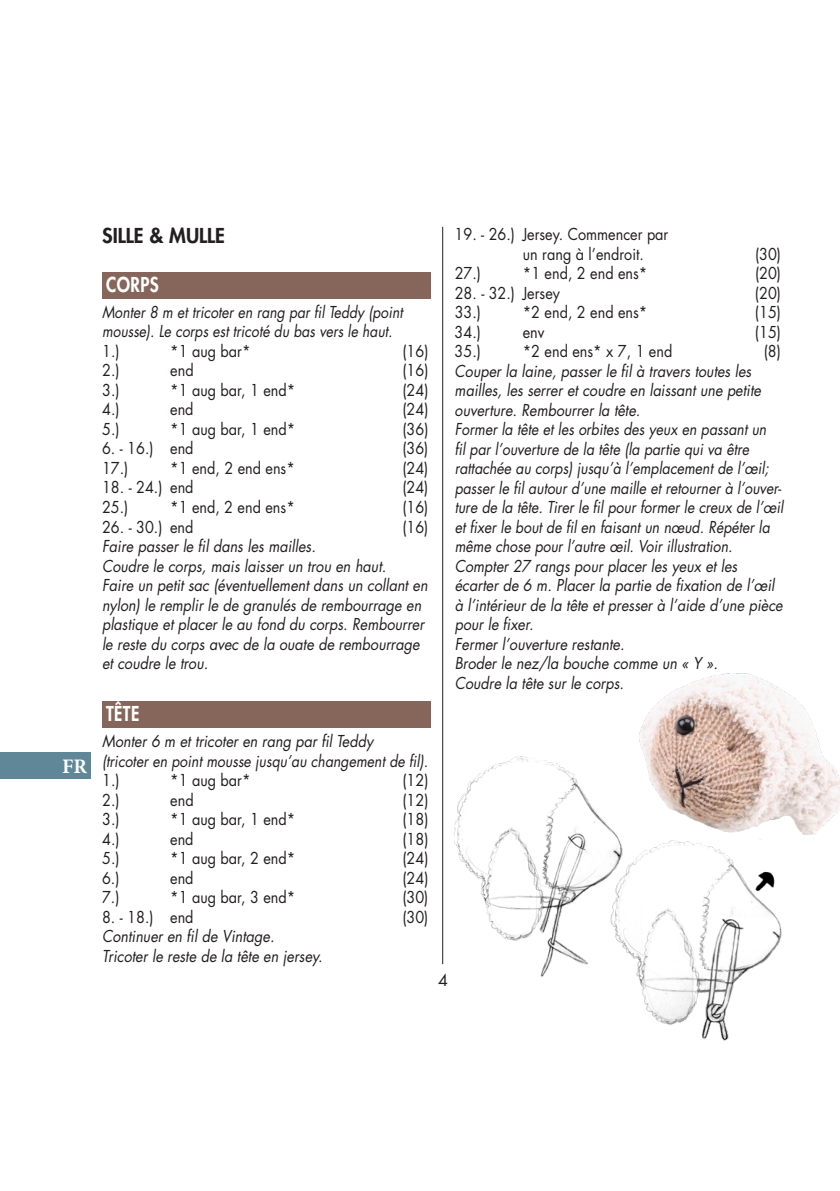
<style>
.page{position:relative;width:840px;height:1191px;background:#fff}
.page>*{position:absolute;margin:0;border:0;box-sizing:border-box;transform-origin:0 0}
.t1{font:700 20.6px "Minion Pro";color:#fff}
.t2{font:800 20px "Futura Std";color:#231f20}
.t3{font:800 20px "Futura Std";letter-spacing:.025em;color:#fff;scale:.85 1}
.t4{font:italic 16px/19.6px "Futura Std";color:#231f20;scale:.9 1}
.t5{font:16px/19.4px "Futura Std";color:#231f20;scale:.9 1}
.t6{font:italic 16px/19.6px "Futura Std";color:#231f20;scale:.87 1}
.t7{font:16px "Futura Std";color:#231f20}
</style>
<div class="page">
<hr style="left:442px;top:227px;width:1px;height:737px;background:#231f20">
<div style="left:0;top:752px;width:91px;height:26px;background:#5f8798"></div>
<div style="left:102px;top:272px;width:328px;height:26px;background:#86655b"></div>
<div style="left:102px;top:701px;width:328px;height:26px;background:#86655b"></div>
<img style="left:639px;top:673px;width:200px;height:162px">
<img style="left:454px;top:756px;width:165px;height:221px">
<img style="left:610px;top:838px;width:172px;height:203px">
<p class="t1" style="left:62px;top:751px;width:27px">FR</p>
<p class="t2" style="left:102px;top:223px;width:124px">SILLE &amp; MULLE</p>
<p class="t3" style="left:106px;top:272px;width:63px">CORPS</p>
<p class="t6" style="left:102px;top:302px;width:347px">Monter 8 m et tricoter en rang par fil Teddy (point mousse). Le corps est tricoté du bas vers le haut.</p>
<p class="t5" style="left:102px;top:341px;width:21px">1.)</p>
<p class="t5" style="left:170px;top:341px;width:91px">*1 aug bar*</p>
<p class="t5" style="left:402px;top:341px;width:30px">(16)</p>
<p class="t5" style="left:102px;top:361px;width:21px">2.)</p>
<p class="t5" style="left:170px;top:361px;width:27px">end</p>
<p class="t5" style="left:402px;top:361px;width:30px">(16)</p>
<p class="t5" style="left:102px;top:380px;width:21px">3.)</p>
<p class="t5" style="left:170px;top:380px;width:140px">*1 aug bar, 1 end*</p>
<p class="t5" style="left:402px;top:380px;width:30px">(24)</p>
<p class="t5" style="left:102px;top:400px;width:21px">4.)</p>
<p class="t5" style="left:170px;top:400px;width:27px">end</p>
<p class="t5" style="left:402px;top:400px;width:30px">(24)</p>
<p class="t5" style="left:102px;top:419px;width:21px">5.)</p>
<p class="t5" style="left:170px;top:419px;width:140px">*1 aug bar, 1 end*</p>
<p class="t5" style="left:402px;top:419px;width:30px">(36)</p>
<p class="t5" style="left:102px;top:439px;width:103px">6. - 16.) end</p>
<p class="t5" style="left:402px;top:439px;width:30px">(36)</p>
<p class="t5" style="left:102px;top:458px;width:31px">17.)</p>
<p class="t5" style="left:170px;top:458px;width:140px">*1 end, 2 end ens*</p>
<p class="t5" style="left:402px;top:458px;width:30px">(24)</p>
<p class="t5" style="left:102px;top:478px;width:103px">18. - 24.) end</p>
<p class="t5" style="left:402px;top:478px;width:30px">(24)</p>
<p class="t5" style="left:102px;top:497px;width:31px">25.)</p>
<p class="t5" style="left:170px;top:497px;width:140px">*1 end, 2 end ens*</p>
<p class="t5" style="left:402px;top:497px;width:30px">(16)</p>
<p class="t5" style="left:102px;top:517px;width:103px">26. - 30.) end</p>
<p class="t5" style="left:402px;top:517px;width:30px">(16)</p>
<p class="t4" style="left:102px;top:536px;width:363px">Faire passer le fil dans les mailles.<br>Coudre le corps, mais laisser un trou en haut.<br>Faire un petit sac (éventuellement dans un collant en nylon) le remplir le de granulés de rembourrage en plastique et placer le au fond du corps. Rembourrer le reste du corps avec de la ouate de rembourrage et coudre le trou.</p>
<p class="t3" style="left:106px;top:701px;width:41px">TÊTE</p>
<p class="t4" style="left:102px;top:731px;width:363px">Monter 6 m et tricoter en rang par fil Teddy<br>(tricoter en point mousse jusqu’au changement de fil).</p>
<p class="t5" style="left:102px;top:770px;width:21px">1.)</p>
<p class="t5" style="left:170px;top:770px;width:91px">*1 aug bar*</p>
<p class="t5" style="left:402px;top:770px;width:30px">(12)</p>
<p class="t5" style="left:102px;top:790px;width:21px">2.)</p>
<p class="t5" style="left:170px;top:790px;width:27px">end</p>
<p class="t5" style="left:402px;top:790px;width:30px">(12)</p>
<p class="t5" style="left:102px;top:809px;width:21px">3.)</p>
<p class="t5" style="left:170px;top:809px;width:140px">*1 aug bar, 1 end*</p>
<p class="t5" style="left:402px;top:809px;width:30px">(18)</p>
<p class="t5" style="left:102px;top:829px;width:21px">4.)</p>
<p class="t5" style="left:170px;top:829px;width:27px">end</p>
<p class="t5" style="left:402px;top:829px;width:30px">(18)</p>
<p class="t5" style="left:102px;top:848px;width:21px">5.)</p>
<p class="t5" style="left:170px;top:848px;width:140px">*1 aug bar, 2 end*</p>
<p class="t5" style="left:402px;top:848px;width:30px">(24)</p>
<p class="t5" style="left:102px;top:868px;width:21px">6.)</p>
<p class="t5" style="left:170px;top:868px;width:27px">end</p>
<p class="t5" style="left:402px;top:868px;width:30px">(24)</p>
<p class="t5" style="left:102px;top:887px;width:21px">7.)</p>
<p class="t5" style="left:170px;top:887px;width:140px">*1 aug bar, 3 end*</p>
<p class="t5" style="left:402px;top:887px;width:30px">(30)</p>
<p class="t5" style="left:102px;top:907px;width:103px">8. - 18.) end</p>
<p class="t5" style="left:402px;top:907px;width:30px">(30)</p>
<p class="t4" style="left:102px;top:926px;width:246px">Continuer en fil de Vintage.<br>Tricoter le reste de la tête en jersey.</p>
<p class="t5" style="left:522px;top:225px;width:163px;text-indent:-68px">19. - 26.) Jersey. Commencer par un rang à l’endroit.</p>
<p class="t5" style="left:754px;top:244px;width:30px">(30)</p>
<p class="t5" style="left:454px;top:264px;width:31px">27.)</p>
<p class="t5" style="left:522px;top:264px;width:140px">*1 end, 2 end ens*</p>
<p class="t5" style="left:754px;top:264px;width:30px">(20)</p>
<p class="t5" style="left:454px;top:283px;width:118px">28. - 32.) Jersey</p>
<p class="t5" style="left:754px;top:283px;width:30px">(20)</p>
<p class="t5" style="left:454px;top:303px;width:31px">33.)</p>
<p class="t5" style="left:522px;top:303px;width:140px">*2 end, 2 end ens*</p>
<p class="t5" style="left:754px;top:303px;width:30px">(15)</p>
<p class="t5" style="left:454px;top:322px;width:31px">34.)</p>
<p class="t5" style="left:522px;top:322px;width:26px">env</p>
<p class="t5" style="left:754px;top:322px;width:30px">(15)</p>
<p class="t5" style="left:454px;top:342px;width:31px">35.)</p>
<p class="t5" style="left:522px;top:342px;width:168px">*2 end ens* x 7, 1 end</p>
<p class="t5" style="left:763px;top:342px;width:21px">(8)</p>
<p class="t4" style="left:454px;top:361px;width:366px">Couper la laine, passer le fil à travers toutes les mailles, les serrer et coudre en laissant une petite ouverture. Rembourrer la tête.<br>Former la tête et les orbites des yeux en passant un<br>fil par l’ouverture de la tête (la partie qui va être rattachée au corps) jusqu’à l’emplacement de l’œil; passer le fil autour d’une maille et retourner à l’ouver&shy;ture de la tête. Tirer le fil pour former le creux de l’œil et fixer le bout de fil en faisant un nœud. Répéter la même chose pour l’autre œil. Voir illustration.<br>Compter 27 rangs pour placer les yeux et les écarter de 6 m. Placer la partie de fixation de l’œil à l’intérieur de la tête et presser à l’aide d’une pièce pour le fixer.<br>Fermer l’ouverture restante.<br>Broder le nez/la bouche comme un « Y ».<br>Coudre la tête sur le corps.</p>
<p class="t7" style="left:438px;top:969px;width:11px">4</p>
</div>
